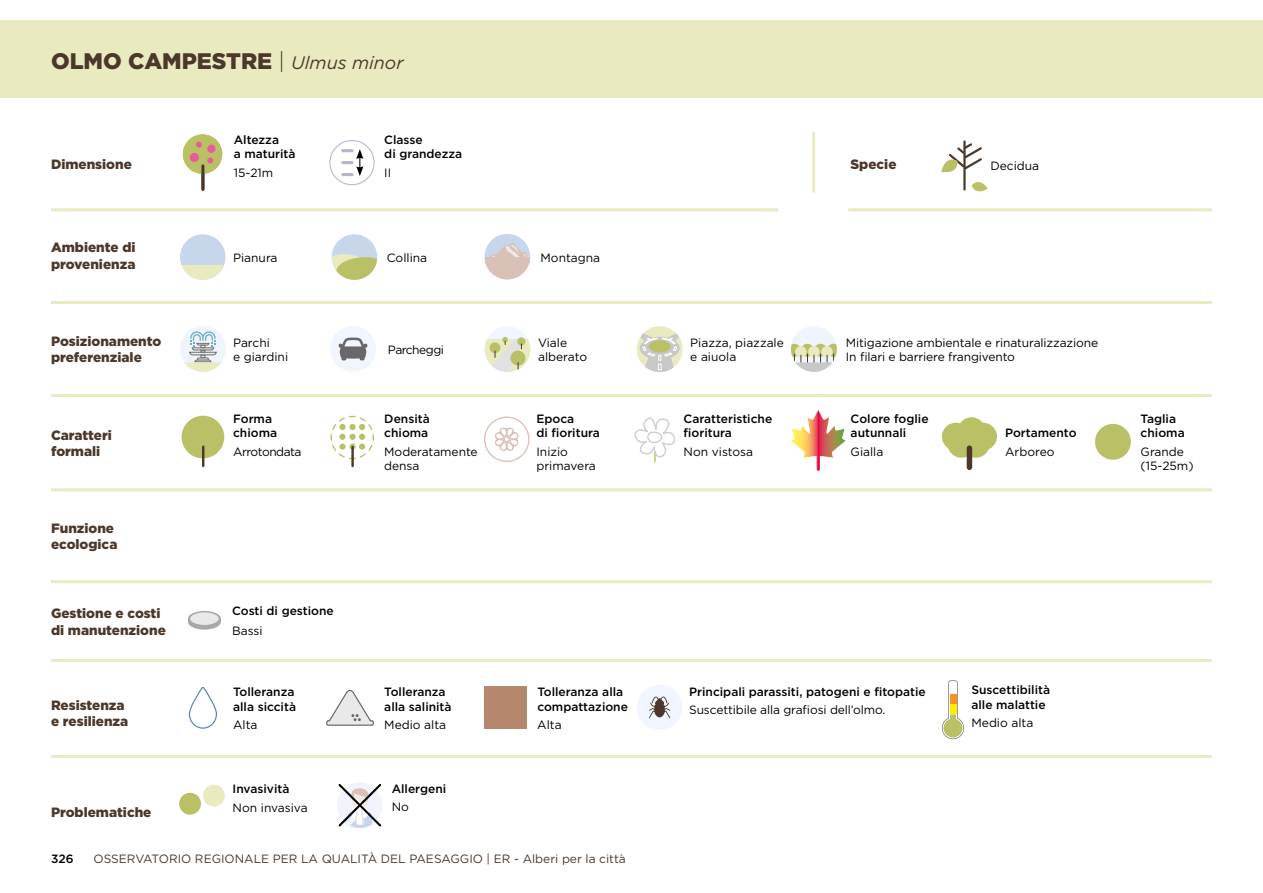
<style>
.page{position:relative;width:1263px;height:893px;background:#fff}
.page>*{position:absolute;margin:0;border:0;box-sizing:border-box;transform-origin:0 0}
.t1{font:900 22.5px "Gotham";color:#4b382b}
.t2{font:900 13.5px/16.2px "Gotham";color:#4b382b}
.t3{font:500 12px/14.4px "Gotham";color:#000}
.t4{font:12px/14.4px "Gotham";letter-spacing:-.005em;color:#000}
.t5{font:12px "Gotham";color:#4b382b}
.t6{font:12px "Gotham";letter-spacing:-.04em;color:#000}
.s1{font-weight:300}
.s2{font-weight:400;font-style:italic;font-size:18px}
</style>
<div class="page">
<div style="left:0;top:20px;width:1263px;height:77px;background:#e9eac0"></div>
<hr style="left:51px;top:301px;width:1161px;height:3px;background:#e9eac0">
<hr style="left:51px;top:394px;width:1161px;height:3px;background:#e9eac0">
<hr style="left:51px;top:488px;width:1161px;height:3px;background:#e9eac0">
<hr style="left:51px;top:580px;width:1161px;height:3px;background:#e9eac0">
<hr style="left:51px;top:659px;width:1161px;height:3px;background:#e9eac0">
<hr style="left:51px;top:755px;width:1161px;height:3px;background:#e9eac0">
<hr style="left:848px;top:208px;width:364px;height:3px;background:#e9eac0">
<hr style="left:812px;top:132px;width:3px;height:60px;background:#e9eac0">
<hr style="left:51px;top:208px;width:727px;height:3px;background:#e9eac0">
<div style="left:183px;top:134px;width:39px;height:40px;background:#bac065;border-radius:50%"></div>
<hr style="left:201px;top:166px;width:3px;height:23px;background:#4b382b">
<div style="left:190px;top:153px;width:9px;height:9px;background:#eb5b9c;border-radius:50%"></div>
<div style="left:207px;top:145px;width:9px;height:8px;background:#eb5b9c;border-radius:50%"></div>
<svg style="left:207px;top:157px;width:6px;height:6px"></svg>
<svg style="left:196px;top:142px;width:6px;height:6px"></svg>
<div style="left:329px;top:140px;width:46px;height:45px;border:1px solid #b8b4cd;border-radius:50%"></div>
<svg style="left:343px;top:149px;width:20px;height:27px"></svg>
<hr style="left:963px;top:141px;width:3px;height:49px;background:#4b382b">
<svg style="left:941px;top:141px;width:41px;height:32px"></svg>
<svg style="left:972px;top:182px;width:16px;height:10px"></svg>
<div style="left:332px;top:234px;width:45px;height:46px;background:#c8d6eb;border-radius:50%"></div>
<svg style="left:332px;top:254px;width:45px;height:26px"></svg>
<div style="left:180px;top:234px;width:46px;height:46px;background:#c8d6eb;border-radius:50%"></div>
<svg style="left:181px;top:265px;width:43px;height:15px"></svg>
<div style="left:485px;top:234px;width:45px;height:45px;background:#c8d6eb;border-radius:50%"></div>
<svg style="left:485px;top:242px;width:45px;height:15px"></svg>
<svg style="left:485px;top:257px;width:45px;height:22px"></svg>
<div style="left:180px;top:326px;width:46px;height:46px;background:#f0f4fc;border-radius:50%"></div>
<svg style="left:184px;top:331px;width:38px;height:41px"></svg>
<div style="left:330px;top:326px;width:46px;height:46px;background:#f0f5ff;border-radius:50%"></div>
<svg style="left:339px;top:337px;width:28px;height:23px"></svg>
<div style="left:485px;top:326px;width:45px;height:46px;background:#f0f5ff;border-radius:50%"></div>
<svg style="left:485px;top:337px;width:45px;height:35px"></svg>
<div style="left:637px;top:326px;width:46px;height:46px;background:#e9eac0;border-radius:50%"></div>
<svg style="left:640px;top:327px;width:40px;height:45px"></svg>
<div style="left:791px;top:326px;width:46px;height:46px;background:#f0f4fc;border-radius:50%"></div>
<svg style="left:791px;top:344px;width:46px;height:28px"></svg>
<div style="left:182px;top:416px;width:42px;height:42px;background:#bac065;border-radius:50%"></div>
<svg style="left:202px;top:447px;width:2px;height:19px"></svg>
<svg style="left:330px;top:415px;width:44px;height:45px"></svg>
<svg style="left:339px;top:443px;width:7px;height:7px"></svg>
<svg style="left:349px;top:443px;width:7px;height:7px"></svg>
<div style="left:359px;top:443px;width:6px;height:7px;background:#bac065;border-radius:50%"></div>
<hr style="left:351px;top:447px;width:3px;height:19px;background:#4b382b">
<div style="left:484px;top:416px;width:45px;height:46px;border:1px solid #dac1b8;border-radius:50%"></div>
<svg style="left:495px;top:427px;width:24px;height:24px"></svg>
<svg style="left:634px;top:417px;width:41px;height:45px"></svg>
<svg style="left:791px;top:410px;width:54px;height:61px"></svg>
<div style="left:942px;top:423px;width:28px;height:27px;background:#bac065;border-radius:50%"></div>
<div style="left:958px;top:417px;width:27px;height:28px;background:#bac065;border-radius:50%"></div>
<div style="left:969px;top:423px;width:28px;height:27px;background:#bac065;border-radius:50%"></div>
<div style="left:962px;top:430px;width:28px;height:28px;background:#bac065;border-radius:50%"></div>
<div style="left:947px;top:430px;width:28px;height:28px;background:#bac065;border-radius:50%"></div>
<div style="left:967px;top:448px;width:5px;height:19px;background:#4b382b"></div>
<div style="left:1095px;top:424px;width:36px;height:36px;background:#bac065;border-radius:50%"></div>
<div style="left:188px;top:614px;width:33px;height:16px;background:#a8a8a7;border-radius:50%"></div>
<div style="left:188px;top:611px;width:33px;height:15px;background:#a8a8a7;border-radius:50%"></div>
<div style="left:190px;top:612px;width:29px;height:13px;background:#e9e9e9;border-radius:50%"></div>
<svg style="left:188px;top:687px;width:29px;height:42px"></svg>
<svg style="left:326px;top:689px;width:48px;height:37px"></svg>
<div style="left:485px;top:686px;width:42px;height:43px;background:#b4876e"></div>
<div style="left:637px;top:685px;width:45px;height:45px;background:#f0f5ff;border-radius:50%"></div>
<svg style="left:649px;top:696px;width:21px;height:22px"></svg>
<svg style="left:942px;top:680px;width:22px;height:59px"></svg>
<div style="left:179px;top:793px;width:22px;height:22px;background:#bac065;border-radius:50%"></div>
<div style="left:203px;top:785px;width:22px;height:21px;background:#e9eac0;border-radius:50%"></div>
<svg style="left:337px;top:783px;width:45px;height:45px"></svg>
<h1 class="t1" style="left:51px;top:46px;width:354px">OLMO CAMPESTRE <span class="s1">|</span> <span class="s2">Ulmus minor</span></h1>
<p class="t2" style="left:51px;top:155px;width:82px">Dimensione</p>
<p class="t2" style="left:51px;top:239px;width:86px">Ambiente di provenienza</p>
<p class="t3" style="left:234px;top:132px;width:63px">Altezza<br>a maturità</p>
<p class="t3" style="left:384px;top:132px;width:79px">Classe<br>di grandezza</p>
<p class="t4" style="left:384px;top:165px;width:8px">II</p>
<p class="t4" style="left:234px;top:165px;width:41px">15-21m</p>
<p class="t4" style="left:233px;top:250px;width:46px">Pianura</p>
<p class="t4" style="left:387px;top:250px;width:42px">Collina</p>
<p class="t4" style="left:540px;top:250px;width:61px">Montagna</p>
<p class="t2" style="left:850px;top:155px;width:48px">Specie</p>
<p class="t4" style="left:990px;top:158px;width:50px">Decidua</p>
<p class="t2" style="left:51px;top:333px;width:112px">Posizionamento preferenziale</p>
<p class="t2" style="left:51px;top:427px;width:62px">Caratteri formali</p>
<p class="t2" style="left:51px;top:520px;width:68px">Funzione ecologica</p>
<p class="t2" style="left:51px;top:605px;width:116px">Gestione e costi di manutenzione</p>
<p class="t2" style="left:51px;top:697px;width:79px">Resistenza e resilienza</p>
<p class="t2" style="left:51px;top:804px;width:102px">Problematiche</p>
<p class="t4" style="left:233px;top:335px;width:57px">Parchi<br>e giardini</p>
<p class="t6" style="left:388px;top:342px;width:58px">Parcheggi</p>
<p class="t4" style="left:538px;top:335px;width:51px">Viale alberato</p>
<p class="t4" style="left:690px;top:335px;width:95px">Piazza, piazzale e aiuola</p>
<p class="t4" style="left:846px;top:335px;width:254px">Mitigazione ambientale e rinaturalizzazione<br>In filari e barriere frangivento</p>
<p class="t3" style="left:233px;top:411px;width:46px">Forma chioma</p>
<p class="t6" style="left:233px;top:444px;width:70px">Arrotondata</p>
<p class="t3" style="left:384px;top:411px;width:47px">Densità chioma</p>
<p class="t4" style="left:384px;top:444px;width:95px">Moderatamente densa</p>
<p class="t3" style="left:684px;top:411px;width:90px">Caratteristiche fioritura</p>
<p class="t3" style="left:536px;top:411px;width:65px">Epoca<br>di fioritura</p>
<p class="t4" style="left:536px;top:444px;width:61px">Inizio primavera</p>
<p class="t4" style="left:684px;top:444px;width:71px">Non vistosa</p>
<p class="t3" style="left:851px;top:411px;width:79px">Colore foglie autunnali</p>
<p class="t4" style="left:851px;top:444px;width:34px">Gialla</p>
<p class="t3" style="left:1005px;top:425px;width:73px">Portamento</p>
<p class="t4" style="left:1005px;top:444px;width:51px">Arboreo</p>
<p class="t3" style="left:232px;top:604px;width:103px">Costi di gestione</p>
<p class="t4" style="left:232px;top:623px;width:32px">Bassi</p>
<p class="t3" style="left:233px;top:684px;width:64px">Tolleranza alla siccità</p>
<p class="t4" style="left:233px;top:717px;width:26px">Alta</p>
<p class="t3" style="left:384px;top:685px;width:69px">Tolleranza alla salinità</p>
<p class="t4" style="left:384px;top:717px;width:63px">Medio alta</p>
<p class="t3" style="left:537px;top:684px;width:92px">Tolleranza alla compattazione</p>
<p class="t4" style="left:537px;top:717px;width:26px">Alta</p>
<p class="t3" style="left:689px;top:684px;width:238px">Principali parassiti, patogeni e fitopatie</p>
<p class="t4" style="left:689px;top:702px;width:198px">Suscettibile alla grafiosi dell’olmo.</p>
<p class="t3" style="left:971px;top:683px;width:80px">Suscettibilità alle malattie</p>
<p class="t4" style="left:971px;top:716px;width:63px">Medio alta</p>
<p class="t3" style="left:233px;top:781px;width:58px">Invasività</p>
<p class="t4" style="left:233px;top:800px;width:77px">Non invasiva</p>
<p class="t3" style="left:392px;top:781px;width:56px">Allergeni</p>
<p class="t4" style="left:392px;top:799px;width:19px">No</p>
<p class="t3" style="left:51px;top:851px;width:24px">326</p>
<p class="t5" style="left:94px;top:851px;width:534px">OSSERVATORIO REGIONALE PER LA QUALITÀ DEL PAESAGGIO | ER - Alberi per la città</p>
<p class="t3" style="left:1141px;top:411px;width:46px">Taglia chioma</p>
<p class="t4" style="left:1141px;top:444px;width:54px">Grande (15-25m)</p>
</div>
